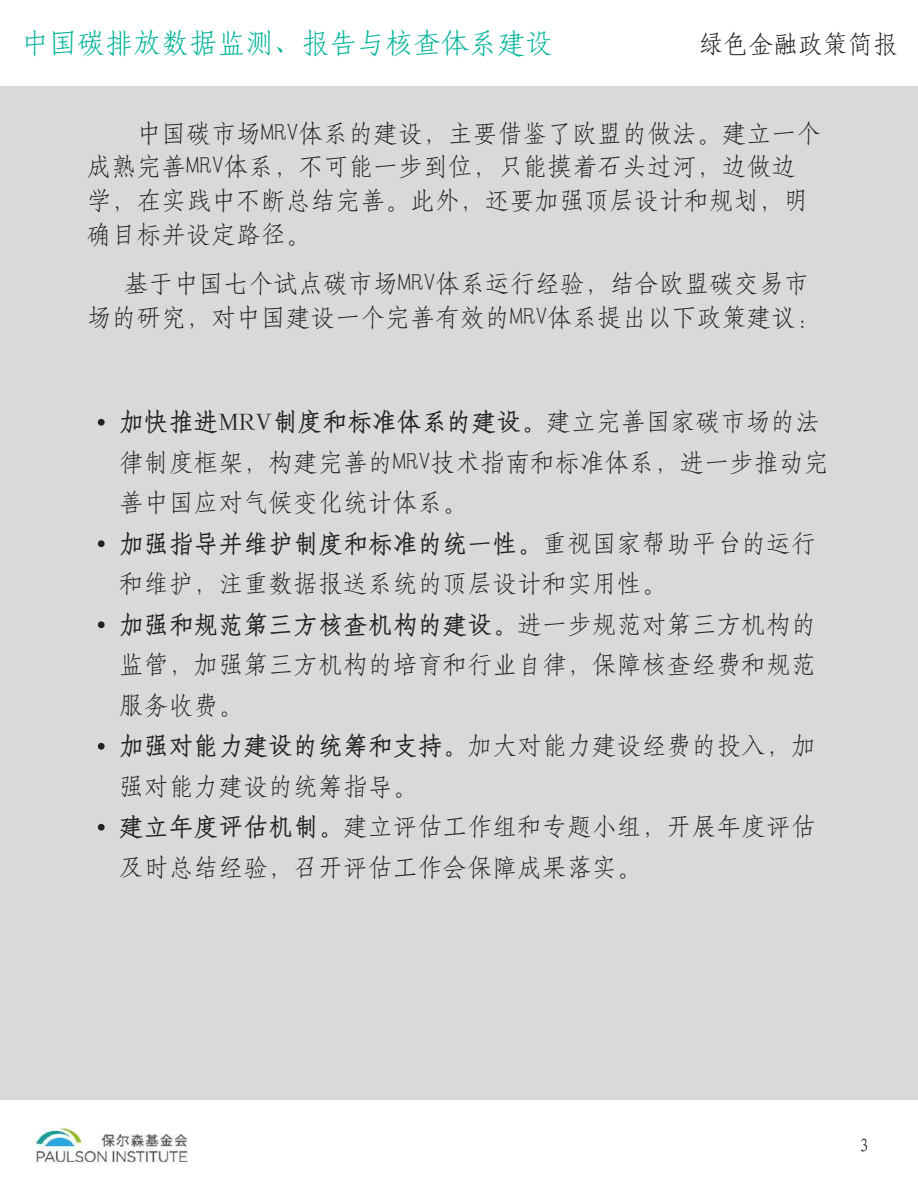
<style>
.page{position:relative;width:918px;height:1188px;background:#fff}
.page>*{position:absolute;margin:0;border:0;box-sizing:border-box;transform-origin:0 0}
.t1{font:28.05px "Fang Song GB2312";color:#00b398}
.t2{font:24.9px/40.5px "H Yd 1 gj";color:#222}
.t3{font:24.9px "H Yd 4 gj";color:#222}
.t4{font:24.9px "Fang Song GB2312";color:#222}
.t5{font:18.75px "Fang Song GB2312";color:#222}
.s1{font-family:"H Yd 1 gj"}
.s2{font-family:"H Yd 4 gj"}
</style>
<div class="page">
<div style="left:0;top:87px;width:918px;height:1013px;background:#d9d9d9"></div>
<svg style="left:98px;top:419px;width:7px;height:7px"></svg>
<svg style="left:98px;top:540px;width:7px;height:7px"></svg>
<svg style="left:98px;top:621px;width:7px;height:7px"></svg>
<svg style="left:98px;top:743px;width:7px;height:7px"></svg>
<svg style="left:98px;top:824px;width:7px;height:7px"></svg>
<img style="left:32px;top:1127px;width:157px;height:37px">
<p class="t1" style="left:21px;top:29px;width:534px">中国碳排放数据监测、报告与核查体系建设</p>
<p class="t4" style="left:699px;top:31px;width:201px">绿色金融政策简报</p>
<p class="t2" style="left:87px;top:116px;width:736px;line-height:33.8px;text-indent:50px">中国碳市场MRV体系的建设，主要借鉴了欧盟的做法。建立一个成熟完善MRV体系，不可能一步到位，只能摸着石头过河，边做边学，在实践中不断总结完善。此外，还要加强顶层设计和规划，明确目标并设定路径。</p>
<p class="t2" style="left:87px;top:267px;width:736px;line-height:33.8px;text-indent:37px">基于中国七个试点碳市场MRV体系运行经验，结合欧盟碳交易市场的研究，对中国建设一个完善有效的MRV体系提出以下政策建议：</p>
<p class="t3" style="left:119px;top:409px;width:703px">加快推进MRV制度和标准体系的建设。<span class="s1">建立完善国家碳市场的法</span></p>
<p class="t2" style="left:119px;top:442px;width:711px">律制度框架，构建完善的MRV技术指南和标准体系，进一步推动完善中国应对气候变化统计体系。</p>
<p class="t3" style="left:119px;top:531px;width:698px">加强指导并维护制度和标准的统一性。<span class="s1">重视国家帮助平台的运行</span></p>
<p class="t2" style="left:119px;top:563px;width:549px">和维护，注重数据报送系统的顶层设计和实用性。</p>
<p class="t3" style="left:119px;top:612px;width:698px">加强和规范第三方核查机构的建设。<span class="s1">进一步规范对第三方机构的</span></p>
<p class="t2" style="left:119px;top:644px;width:698px">监管，加强第三方机构的培育和行业自律，保障核查经费和规范服务收费。</p>
<p class="t3" style="left:119px;top:733px;width:698px">加强对能力建设的统筹和支持。<span class="s1">加大对能力建设经费的投入，加</span></p>
<p class="t2" style="left:119px;top:766px;width:698px">强对能力建设的统筹指导。<br><span class="s2">建立年度评估机制。</span>建立评估工作组和专题小组，开展年度评估及时总结经验，召开评估工作会保障成果落实。</p>
<p class="t5" style="left:859px;top:1136px;width:11px">3</p>
</div>
